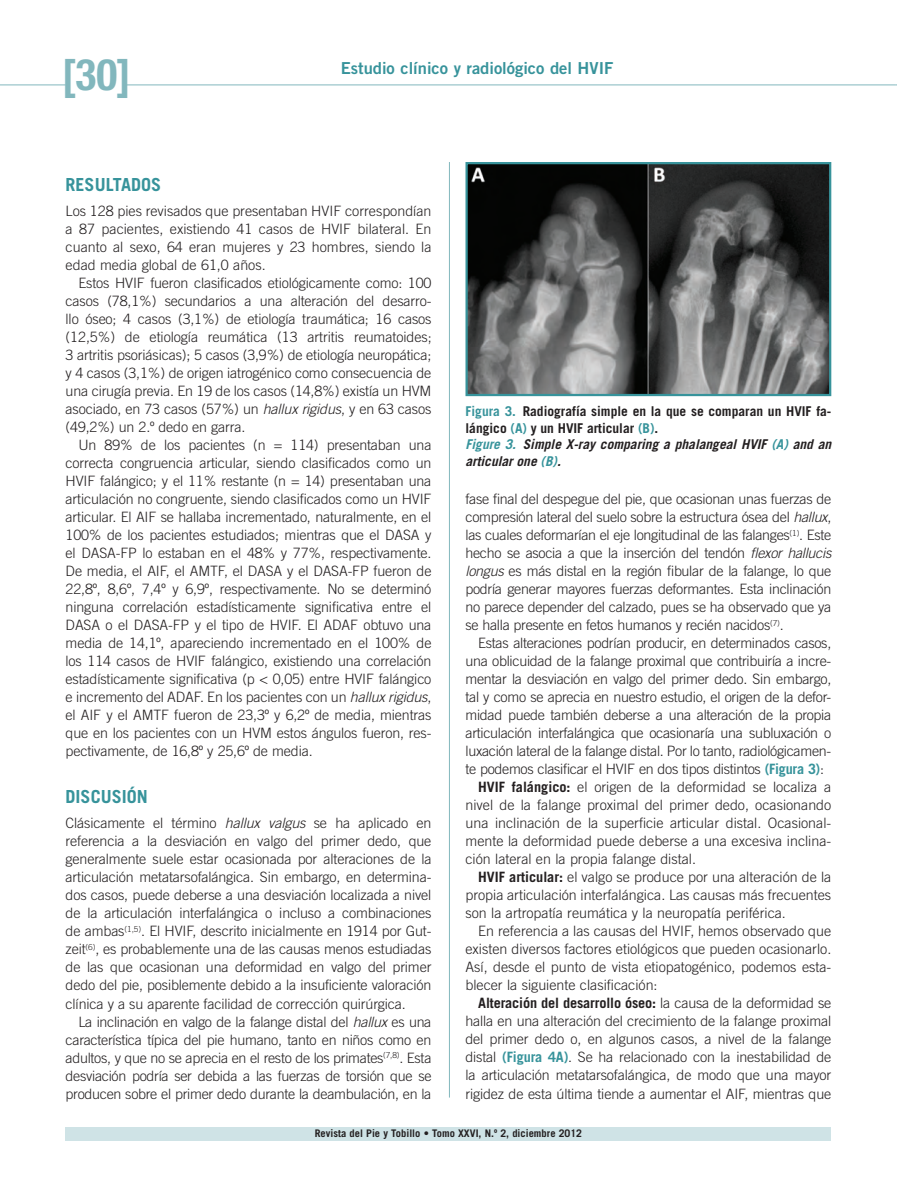
<style>
.page{position:relative;width:897px;height:1193px;background:#fff}
.page>*{position:absolute;margin:0;border:0;box-sizing:border-box;transform-origin:0 0}
.t1{font:700 condensed 43.5px "Helvetica Neue LT Std";color:#82b7bd}
.t2{font:700 18px "Trade Gothic LT Std";color:#37939b}
.t3{font:16.5px "Trade Gothic LT Std Bd 2";color:#37939b}
.t4{font:300 14.25px "Trade Gothic LT Std";letter-spacing:-.01em;color:#231f20}
.t5{font:700 14.25px "Trade Gothic LT Std";letter-spacing:-.01em;color:#231f20}
.t6{font:700 13.5px/16.5px "Trade Gothic LT Std";color:#231f20}
.t7{font:700 10.5px "Trade Gothic LT Std";color:#231f20}
.s1{font-style:italic}
.s2{color:#37939b}
.s3{font-style:italic;color:#37939b}
.s4{font-weight:700;color:#37939b}
.s5{font-weight:700}
.s6{font-weight:300}
</style>
<div class="page">
<hr style="left:0;top:84px;width:66px;height:1px;background:#82b7bd">
<hr style="left:125px;top:84px;width:770px;height:1px;background:#82b7bd">
<div style="left:66px;top:1127px;width:765px;height:13px;background:#cfe3e6"></div>
<hr style="left:449px;top:162px;width:1px;height:935px;background:#82b7bd">
<img style="left:468px;top:165px;width:360px;height:228px">
<div style="left:465px;top:162px;width:366px;height:234px;border:2px solid #37939b"></div>
<p class="t1" style="left:62px;top:49px;width:71px">[30]</p>
<p class="t3" style="left:341px;top:57px;width:274px">Estudio clínico y radiológico del HVIF</p>
<p class="t2" style="left:66px;top:173px;width:97px">RESULTADOS</p>
<p class="t4" style="left:66px;top:202px;width:367px">Los 128 pies revisados que presentaban HVIF correspondían</p>
<p class="t4" style="left:66px;top:220px;width:367px">a 87 pacientes, existiendo 41 casos de HVIF bilateral. En</p>
<p class="t4" style="left:66px;top:238px;width:367px">cuanto al sexo, 64 eran mujeres y 23 hombres, siendo la</p>
<p class="t4" style="left:66px;top:256px;width:201px">edad media global de 61,0 años.</p>
<p class="t4" style="left:78px;top:274px;width:354px">Estos HVIF fueron clasificados etiológicamente como: 100</p>
<p class="t4" style="left:66px;top:292px;width:367px">casos (78,1%) secundarios a una alteración del desarro-</p>
<p class="t4" style="left:66px;top:310px;width:367px">llo óseo; 4 casos (3,1%) de etiología traumática; 16 casos</p>
<p class="t4" style="left:66px;top:328px;width:367px">(12,5%) de etiología reumática (13 artritis reumatoides;</p>
<p class="t4" style="left:66px;top:346px;width:367px">3 artritis psoriásicas); 5 casos (3,9%) de etiología neuropática;</p>
<p class="t4" style="left:66px;top:364px;width:367px">y 4 casos (3,1%) de origen iatrogénico como consecuencia de</p>
<p class="t4" style="left:66px;top:382px;width:367px">una cirugía previa. En 19 de los casos (14,8%) existía un HVM</p>
<p class="t4" style="left:66px;top:400px;width:367px">asociado, en 73 casos (57%) un <span class="s1">hallux rigidus</span>, y en 63 casos</p>
<p class="t4" style="left:66px;top:418px;width:181px">(49,2%) un 2.º dedo en garra.</p>
<p class="t4" style="left:78px;top:436px;width:354px">Un 89% de los pacientes (n = 114) presentaban una</p>
<p class="t4" style="left:66px;top:454px;width:367px">correcta congruencia articular, siendo clasificados como un</p>
<p class="t4" style="left:66px;top:472px;width:367px">HVIF falángico; y el 11% restante (n = 14) presentaban una</p>
<p class="t4" style="left:66px;top:490px;width:367px">articulación no congruente, siendo clasificados como un HVIF</p>
<p class="t4" style="left:66px;top:508px;width:367px">articular. El AIF se hallaba incrementado, naturalmente, en el</p>
<p class="t4" style="left:66px;top:526px;width:367px">100% de los pacientes estudiados; mientras que el DASA y</p>
<p class="t4" style="left:66px;top:544px;width:367px">el DASA-FP lo estaban en el 48% y 77%, respectivamente.</p>
<p class="t4" style="left:66px;top:562px;width:367px">De media, el AIF, el AMTF, el DASA y el DASA-FP fueron de</p>
<p class="t4" style="left:66px;top:580px;width:367px">22,8º, 8,6º, 7,4º y 6,9º, respectivamente. No se determinó</p>
<p class="t4" style="left:66px;top:598px;width:367px">ninguna correlación estadísticamente significativa entre el</p>
<p class="t4" style="left:66px;top:616px;width:367px">DASA o el DASA-FP y el tipo de HVIF. El ADAF obtuvo una</p>
<p class="t4" style="left:66px;top:634px;width:367px">media de 14,1º, apareciendo incrementado en el 100% de</p>
<p class="t4" style="left:66px;top:652px;width:367px">los 114 casos de HVIF falángico, existiendo una correlación</p>
<p class="t4" style="left:66px;top:670px;width:367px">estadísticamente significativa (p &lt; 0,05) entre HVIF falángico</p>
<p class="t4" style="left:66px;top:688px;width:367px">e incremento del ADAF. En los pacientes con un <span class="s1">hallux rigidus</span>,</p>
<p class="t4" style="left:66px;top:706px;width:367px">el AIF y el AMTF fueron de 23,3º y 6,2º de media, mientras</p>
<p class="t4" style="left:66px;top:724px;width:367px">que en los pacientes con un HVM estos ángulos fueron, res-</p>
<p class="t4" style="left:66px;top:742px;width:248px">pectivamente, de 16,8º y 25,6º de media.</p>
<p class="t2" style="left:66px;top:785px;width:81px">DISCUSIÓN</p>
<p class="t4" style="left:66px;top:814px;width:367px">Clásicamente el término <span class="s1">hallux valgus</span> se ha aplicado en</p>
<p class="t4" style="left:66px;top:832px;width:367px">referencia a la desviación en valgo del primer dedo, que</p>
<p class="t4" style="left:66px;top:850px;width:367px">generalmente suele estar ocasionada por alteraciones de la</p>
<p class="t4" style="left:66px;top:868px;width:367px">articulación metatarsofalángica. Sin embargo, en determina-</p>
<p class="t4" style="left:66px;top:886px;width:367px">dos casos, puede deberse a una desviación localizada a nivel</p>
<p class="t4" style="left:66px;top:904px;width:367px">de la articulación interfalángica o incluso a combinaciones</p>
<p class="t4" style="left:66px;top:922px;width:367px">de ambas<sup>(1,5)</sup>. El HVIF, descrito inicialmente en 1914 por Gut-</p>
<p class="t4" style="left:66px;top:940px;width:367px">zeit<sup>(6)</sup>, es probablemente una de las causas menos estudiadas</p>
<p class="t4" style="left:66px;top:958px;width:367px">de las que ocasionan una deformidad en valgo del primer</p>
<p class="t4" style="left:66px;top:976px;width:367px">dedo del pie, posiblemente debido a la insuficiente valoración</p>
<p class="t4" style="left:66px;top:994px;width:342px">clínica y a su aparente facilidad de corrección quirúrgica.</p>
<p class="t4" style="left:78px;top:1012px;width:354px">La inclinación en valgo de la falange distal del <span class="s1">hallux</span> es una</p>
<p class="t4" style="left:66px;top:1030px;width:367px">característica típica del pie humano, tanto en niños como en</p>
<p class="t4" style="left:66px;top:1048px;width:367px">adultos, y que no se aprecia en el resto de los primates<sup>(7,8)</sup>. Esta</p>
<p class="t4" style="left:66px;top:1066px;width:367px">desviación podría ser debida a las fuerzas de torsión que se</p>
<p class="t4" style="left:66px;top:1084px;width:367px">producen sobre el primer dedo durante la deambulación, en la</p>
<p class="t6" style="left:465px;top:403px;width:367px"><span class="s2">Figura 3.</span> Radiografía simple en la que se comparan un HVIF fa&shy;lángico <span class="s2">(A)</span> y un HVIF articular <span class="s2">(B)</span>.<br><span class="s3">Figure 3.</span> <span class="s1">S imple X-ray comparing a phalangeal HVIF</span> <span class="s3">(A)</span> <span class="s1">and an articular one</span> <span class="s3">(B)</span><span class="s1">.</span></p>
<p class="t4" style="left:465px;top:490px;width:367px">fase final del despegue del pie, que ocasionan unas fuerzas de</p>
<p class="t4" style="left:465px;top:508px;width:367px">compresión lateral del suelo sobre la estructura ósea del <span class="s1">hallux</span>,</p>
<p class="t4" style="left:465px;top:526px;width:367px">las cuales deformarían el eje longitudinal de las falanges<sup>(1)</sup>. Este</p>
<p class="t4" style="left:465px;top:544px;width:367px">hecho se asocia a que la inserción del tendón <span class="s1">flexor hallucis</span></p>
<p class="t4" style="left:465px;top:562px;width:367px"><span class="s1">longus</span> es más distal en la región fibular de la falange, lo que</p>
<p class="t4" style="left:465px;top:580px;width:367px">podría generar mayores fuerzas deformantes. Esta inclinación</p>
<p class="t4" style="left:465px;top:598px;width:367px">no parece depender del calzado, pues se ha observado que ya</p>
<p class="t4" style="left:465px;top:616px;width:320px">se halla presente en fetos humanos y recién nacidos<sup>(7)</sup>.</p>
<p class="t4" style="left:478px;top:634px;width:354px">Estas alteraciones podrían producir, en determinados casos,</p>
<p class="t4" style="left:465px;top:652px;width:367px">una oblicuidad de la falange proximal que contribuiría a incre-</p>
<p class="t4" style="left:465px;top:670px;width:367px">mentar la desviación en valgo del primer dedo. Sin embargo,</p>
<p class="t4" style="left:465px;top:688px;width:367px">tal y como se aprecia en nuestro estudio, el origen de la defor-</p>
<p class="t4" style="left:465px;top:706px;width:367px">midad puede también deberse a una alteración de la propia</p>
<p class="t4" style="left:465px;top:724px;width:367px">articulación interfalángica que ocasionaría una subluxación o</p>
<p class="t4" style="left:465px;top:742px;width:367px">luxación lateral de la falange distal. Por lo tanto, radiológicamen-</p>
<p class="t4" style="left:465px;top:760px;width:360px">te podemos clasificar el HVIF en dos tipos distintos <span class="s4">(Figura 3)</span>:</p>
<p class="t4" style="left:478px;top:778px;width:354px"><span class="s5">HVIF falángico:</span> el origen de la deformidad se localiza a</p>
<p class="t4" style="left:465px;top:796px;width:367px">nivel de la falange proximal del primer dedo, ocasionando</p>
<p class="t4" style="left:465px;top:814px;width:367px">una inclinación de la superficie articular distal. Ocasional-</p>
<p class="t4" style="left:465px;top:832px;width:367px">mente la deformidad puede deberse a una excesiva inclina-</p>
<p class="t4" style="left:465px;top:850px;width:232px">ción lateral en la propia falange distal.</p>
<p class="t4" style="left:478px;top:868px;width:354px"><span class="s5">HVIF articular:</span> el valgo se produce por una alteración de la</p>
<p class="t4" style="left:465px;top:886px;width:367px">propia articulación interfalángica. Las causas más frecuentes</p>
<p class="t4" style="left:465px;top:904px;width:322px">son la artropatía reumática y la neuropatía periférica.</p>
<p class="t4" style="left:478px;top:922px;width:354px">En referencia a las causas del HVIF, hemos observado que</p>
<p class="t4" style="left:465px;top:940px;width:367px">existen diversos factores etiológicos que pueden ocasionarlo.</p>
<p class="t4" style="left:465px;top:958px;width:367px">Así, desde el punto de vista etiopatogénico, podemos esta-</p>
<p class="t4" style="left:465px;top:976px;width:193px">blecer la siguiente clasificación:</p>
<p class="t5" style="left:478px;top:994px;width:354px">Alteración del desarrollo óseo: <span class="s6">la causa de la deformidad se</span></p>
<p class="t4" style="left:465px;top:1012px;width:367px">halla en una alteración del crecimiento de la falange proximal</p>
<p class="t4" style="left:465px;top:1030px;width:367px">del primer dedo o, en algunos casos, a nivel de la falange</p>
<p class="t4" style="left:465px;top:1048px;width:367px">distal <span class="s4">(Figura 4A)</span>. Se ha relacionado con la inestabilidad de</p>
<p class="t4" style="left:465px;top:1066px;width:367px">la articulación metatarsofalángica, de modo que una mayor</p>
<p class="t4" style="left:465px;top:1084px;width:367px">rigidez de esta última tiende a aumentar el AIF, mientras que</p>
<p class="t7" style="left:315px;top:1126px;width:269px">Revista del Pie y Tobillo • Tomo XXVI, N.º 2, diciembre 2012</p>
</div>
